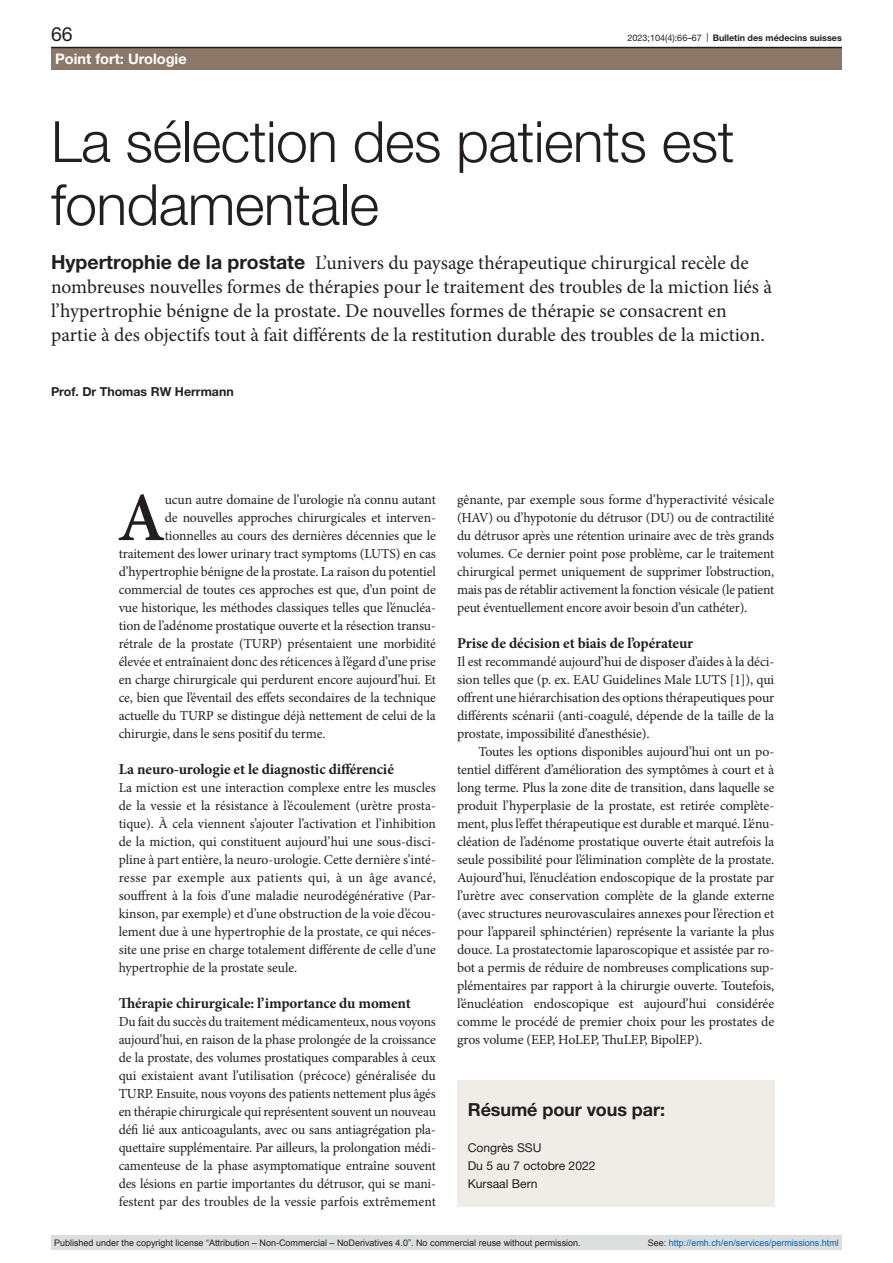
<style>
.page{position:relative;width:893px;height:1263px;background:#fff}
.page>*{position:absolute;margin:0;border:0;box-sizing:border-box;transform-origin:0 0}
.paragraph-initial{font:600 69.15px "Minion Pro";color:#231f20}
.article-title-L38{font:300 57px/63px "Helvetica Neue LT Pro";letter-spacing:-.01em;color:#231f20}
.lead{font:19.5px/24px "Minion Pro";color:#231f20}
.t1{font:19.5px "Helvetica Neue LT Pro";color:#231f20}
.box-head1{font:700 18px "Helvetica Neue LT Pro";letter-spacing:-.005em;color:#231f20}
.head2{font:700 15px "Minion Pro";letter-spacing:-.01em;color:#231f20}
.t2{font:700 14.55px "Helvetica Neue LT Pro";color:#fff}
.paragraph{font:13.8px/18px "Minion Pro";letter-spacing:-.01em;color:#231f20;text-align:justify}
.paragraph-indent{font:13.8px/18px "Minion Pro";letter-spacing:-.01em;color:#231f20;text-align:justify}
.paragraph-initial-2{font:13.8px "Minion Pro";letter-spacing:-.01em;color:#231f20}
.authors{font:700 12.3px "Helvetica Neue LT Pro";color:#231f20}
.box-paragraph{font:12.15px "Helvetica Neue LT Pro";color:#231f20}
.t3{font:9px "Arial";color:#231f20}
.t4{font:9px "Arial";color:#0066b3}
.t5{font:700 9px "Helvetica Neue LT Pro";color:#231f20}
.s1{font-weight:400}
.s2{font-family:"Helvetica Neue LT Pro";font-weight:700}
.s3{color:#231f20}
</style>
<div class="page">
<div style="left:457px;top:1080px;width:317px;height:126px;background:#f0ece7"></div>
<div style="left:51px;top:48px;width:791px;height:22px;background:#8b7869"></div>
<hr style="left:51px;top:47px;width:791px;height:1px;background:#231f20">
<div style="left:51px;top:1235px;width:791px;height:15px;background:#dcdddf"></div>
<h3 class="t1" style="left:51px;top:22px;width:23px">66</h3>
<p class="t5" style="left:628px;top:32px;width:216px"><span class="s1">2023;104(4):66–67 |</span> Bulletin des médecins suisses</p>
<p class="t2" style="left:55px;top:49px;width:133px">Point fort: Urologie</p>
<p class="article-title-L38" style="left:51px;top:109px;width:685px">La sélection des patients est fondamentale</p>
<p class="lead" style="left:51px;top:251px;width:722px"><span class="s2">Hypertrophie de la prostate</span> L’univers du paysage thérapeutique chirurgical recèle de nombreuses nouvelles formes de thérapies pour le traitement des troubles de la miction liés à l’hypertrophie bénigne de la prostate. De nouvelles formes de thérapie se consacrent en partie à des objectifs tout à fait différents de la restitution durable des troubles de la miction.</p>
<p class="authors" style="left:51px;top:384px;width:184px">Prof. Dr Thomas RW Herrmann</p>
<p class="paragraph-initial" style="left:117px;top:470px;width:49px">A</p>
<p class="paragraph-initial-2" style="left:165px;top:490px;width:273px">ucun autre domaine de l’urologie n’a connu autant</p>
<p class="paragraph-initial-2" style="left:165px;top:508px;width:273px">de nouvelles approches chirurgicales et interven-</p>
<p class="paragraph-initial-2" style="left:165px;top:526px;width:273px">tionnelles au cours des dernières décennies que le</p>
<p class="paragraph-initial-2" style="left:119px;top:544px;width:319px">traitement des lower urinary tract symptoms (LUTS) en cas</p>
<p class="paragraph-initial-2" style="left:119px;top:562px;width:319px">d’hypertrophie bénigne de la prostate. La raison du potentiel</p>
<p class="paragraph-initial-2" style="left:119px;top:580px;width:319px">commercial de toutes ces approches est que, d’un point de</p>
<p class="paragraph-initial-2" style="left:119px;top:598px;width:319px">vue historique, les méthodes classiques telles que l’énucléa-</p>
<p class="paragraph-initial-2" style="left:119px;top:616px;width:319px">tion de l’adénome prostatique ouverte et la résection transu-</p>
<p class="paragraph-initial-2" style="left:119px;top:634px;width:319px">rétrale de la prostate (TURP) présentaient une morbidité</p>
<p class="paragraph-initial-2" style="left:119px;top:652px;width:319px">élevée et entraînaient donc des réticences à l’égard d’une prise</p>
<p class="paragraph-initial-2" style="left:119px;top:670px;width:319px">en charge chirurgicale qui perdurent encore aujourd’hui. Et</p>
<p class="paragraph-initial-2" style="left:119px;top:688px;width:319px">ce, bien que l’éventail des effets secondaires de la technique</p>
<p class="paragraph-initial-2" style="left:119px;top:706px;width:319px">actuelle du TURP se distingue déjà nettement de celui de la</p>
<p class="paragraph-initial-2" style="left:119px;top:724px;width:208px">chirurgie, dans le sens positif du terme.</p>
<p class="head2" style="left:119px;top:759px;width:277px">La neuro-urologie et le diagnostic différencié</p>
<p class="paragraph" style="left:119px;top:779px;width:319px">La miction est une interaction complexe entre les muscles de la vessie et la résistance à l’écoulement (urètre prosta&shy;tique). À cela viennent s’ajouter l’activation et l’inhibition de la miction, qui constituent aujourd’hui une sous-disci&shy;pline à part entière, la neuro-urologie. Cette dernière s’inté&shy;resse par exemple aux patients qui, à un âge avancé, souffrent à la fois d’une maladie neurodégénérative (Par&shy;kinson, par exemple) et d’une obstruction de la voie d’écou&shy;lement due à une hypertrophie de la prostate, ce qui néces&shy;site une prise en charge totalement différente de celle d’une hypertrophie de la prostate seule.</p>
<p class="head2" style="left:119px;top:993px;width:294px">Thérapie chirurgicale: l’importance du moment</p>
<p class="paragraph" style="left:119px;top:1013px;width:319px">Du fait du succès du traitement médicamenteux, nous voyons aujourd’hui, en raison de la phase prolongée de la croissance de la prostate, des volumes prostatiques comparables à ceux qui existaient avant l’utilisation (précoce) généralisée du TURP. Ensuite, nous voyons des patients nettement plus âgés en thérapie chirurgicale qui représentent souvent un nouveau défi lié aux anticoagulants, avec ou sans antiagrégation pla&shy;quettaire supplémentaire. Par ailleurs, la prolongation médi&shy;camenteuse de la phase asymptomatique entraîne souvent des lésions en partie importantes du détrusor, qui se mani&shy;festent par des troubles de la vessie parfois extrêmement</p>
<p class="paragraph" style="left:457px;top:491px;width:319px">gênante, par exemple sous forme d’hyperactivité vésicale (HAV) ou d’hypotonie du détrusor (DU) ou de contractilité du détrusor après une rétention urinaire avec de très grands volumes. Ce dernier point pose problème, car le traitement chirurgical permet uniquement de supprimer l’obstruction, mais pas de rétablir activement la fonction vésicale (le patient peut éventuellement encore avoir besoin d’un cathéter).</p>
<p class="head2" style="left:457px;top:633px;width:238px">Prise de décision et biais de l’opérateur</p>
<p class="paragraph" style="left:457px;top:653px;width:319px">Il est recommandé aujourd’hui de disposer d’aides à la déci&shy;sion telles que (p. ex. EAU Guidelines Male LUTS [1]), qui offrent une hiérarchisation des options thérapeutiques pour différents scénarii (anti-coagulé, dépende de la taille de la prostate, impossibilité d’anesthésie).</p>
<p class="paragraph-indent" style="left:457px;top:743px;width:319px;text-indent:21px">Toutes les options disponibles aujourd’hui ont un po&shy;tentiel différent d’amélioration des symptômes à court et à long terme. Plus la zone dite de transition, dans laquelle se produit l’hyperplasie de la prostate, est retirée complète&shy;ment, plus l’effet thérapeutique est durable et marqué. L’énu&shy;cléation de l’adénome prostatique ouverte était autrefois la seule possibilité pour l’élimination complète de la prostate.<br>Aujourd’hui, l’énucléation endoscopique de la prostate par l’urètre avec conservation complète de la glande externe (avec structures neurovasculaires annexes pour l’érection et pour l’appareil sphinctérien) représente la variante la plus douce. La prostatectomie laparoscopique et assistée par ro&shy;bot a permis de réduire de nombreuses complications sup&shy;plémentaires par rapport à la chirurgie ouverte. Toutefois, l’énucléation endoscopique est aujourd’hui considérée comme le procédé de premier choix pour les prostates de gros volume (EEP, HoLEP, ThuLEP, BipolEP).</p>
<p class="box-head1" style="left:468px;top:1098px;width:199px">Résumé pour vous par:</p>
<p class="box-paragraph" style="left:468px;top:1140px;width:75px">Congrès SSU</p>
<p class="box-paragraph" style="left:468px;top:1158px;width:129px">Du 5 au 7 octobre 2022</p>
<p class="box-paragraph" style="left:468px;top:1176px;width:71px">Kursaal Bern</p>
<p class="t3" style="left:54px;top:1237px;width:528px">Published under the copyright license “Attribution – Non-Commercial – NoDerivatives 4.0”. No commercial reuse without permission.</p>
<p class="t4" style="left:648px;top:1237px;width:193px"><span class="s3">See:</span> http://emh.ch/en/services/permissions.html</p>
</div>
